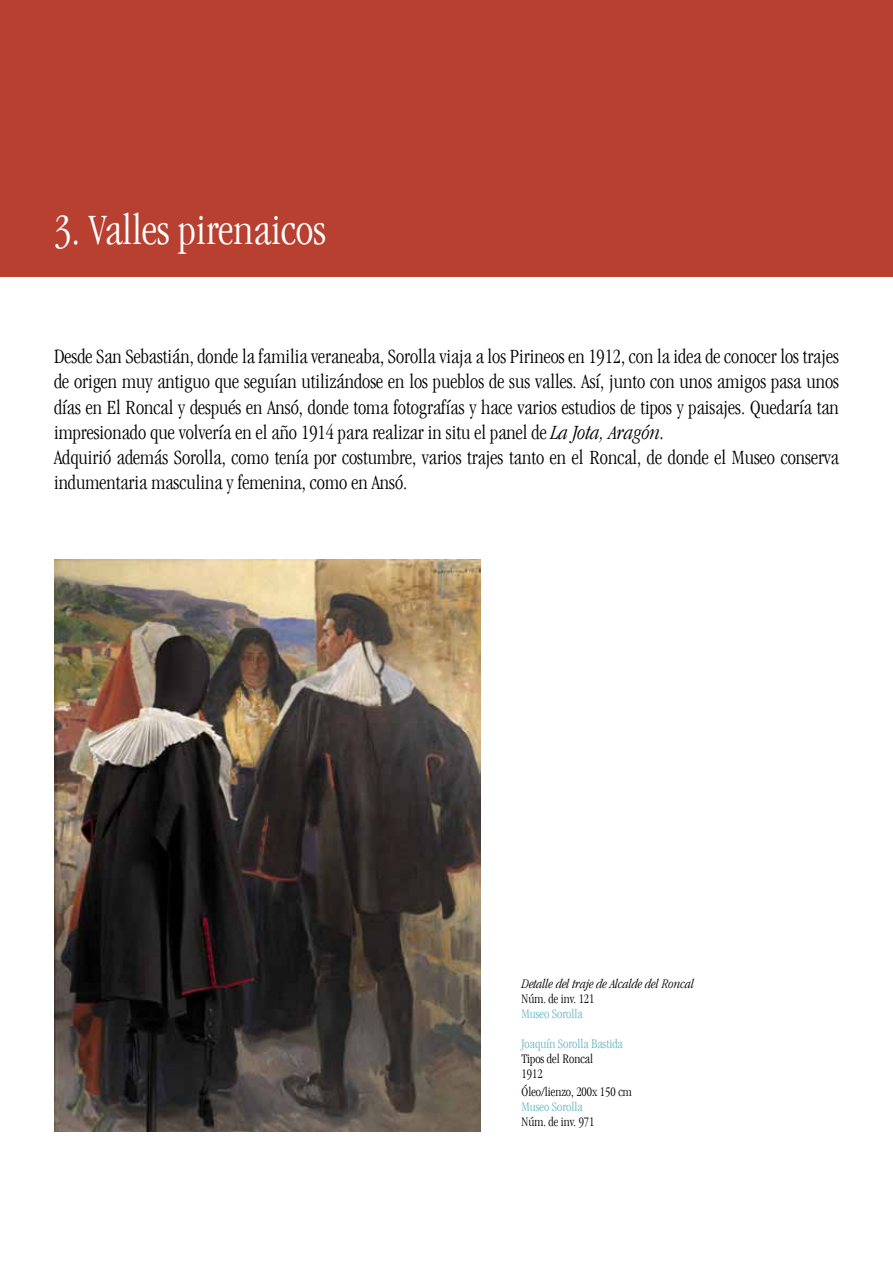
<style>
.page{position:relative;width:893px;height:1263px;background:#fff}
.page>*{position:absolute;margin:0;border:0;box-sizing:border-box;transform-origin:0 0}
.t1{font:300 condensed 45px "Garamond LT";color:#fff}
.t2{font:300 condensed 21px/25.2px "Garamond LT";color:#000}
.t3{font:300 condensed 13.5px/15px "Garamond LT";color:#000}
.t4{font:300 condensed 13.5px "Garamond LT";color:#67b6c2}
.t5{font:italic 300 condensed 13.5px "Garamond LT";color:#000}
.s1{font-style:italic}
</style>
<div class="page">
<div style="left:0;top:0;width:893px;height:276px;background:#b84030"></div>
<img style="left:54px;top:559px;width:426px;height:572px">
<h1 class="t1" style="left:54px;top:206px;width:273px">3. Valles pirenaicos</h1>
<p class="t2" style="left:54px;top:344px;width:786px">Desde San Sebastián, donde la familia veraneaba, Sorolla viaja a los Pirineos en 1912, con la idea de conocer los trajes de origen muy antiguo que seguían utilizándose en los pueblos de sus valles. Así, junto con unos amigos pasa unos días en El Roncal y después en Ansó, donde toma fotografías y hace varios estudios de tipos y paisajes. Quedaría tan impresionado que volvería en el año 1914 para realizar in situ el panel de <span class="s1">La Jota, Aragón.<br></span>Adquirió además Sorolla, como tenía por costumbre, varios trajes tanto en el Roncal, de donde el Museo conserva indumentaria masculina y femenina, como en Ansó.</p>
<p class="t5" style="left:522px;top:976px;width:174px">Detalle del traje de Alcalde del Roncal</p>
<p class="t3" style="left:522px;top:991px;width:74px">Núm. de inv. 121</p>
<p class="t4" style="left:522px;top:1006px;width:63px">Museo Sorolla</p>
<p class="t4" style="left:522px;top:1036px;width:103px">Joaquín Sorolla Bastida</p>
<p class="t3" style="left:522px;top:1051px;width:73px">Tipos del Roncal<br>1912</p>
<p class="t3" style="left:522px;top:1084px;width:112px">Óleo/lienzo, 200x 150 cm</p>
<p class="t4" style="left:522px;top:1099px;width:63px">Museo Sorolla</p>
<p class="t3" style="left:522px;top:1114px;width:74px">Núm. de inv. 971</p>
</div>
